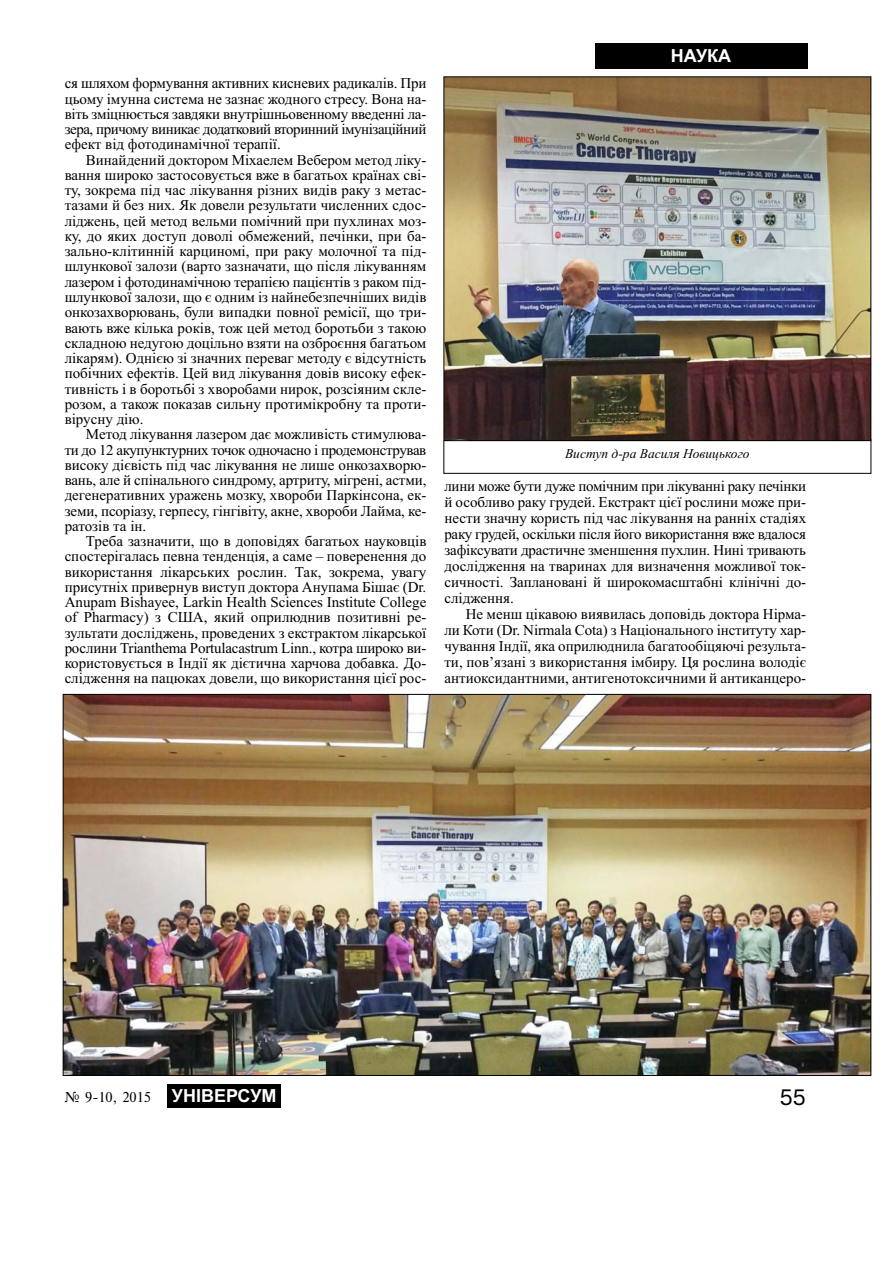
<style>
.page{position:relative;width:893px;height:1263px;background:#fff}
.page>*{position:absolute;margin:0;border:0;box-sizing:border-box;transform-origin:0 0}
.t1{font:21px "Ukr";color:#000}
.t2{font:700 18px "Arial";color:#fff}
.t3{font:15px/15.3px "Times New Roman";color:#000;text-align:justify}
.t4{font:15px "Times";color:#000}
.t5{font:italic 13.5px "Times New Roman";color:#000}
.s1{font-family:"Arial";font-weight:700;font-size:18px;color:#fff}
</style>
<div class="page">
<div style="left:167px;top:1084px;width:114px;height:24px;background:#000"></div>
<div style="left:594px;top:43px;width:213px;height:26px;background:#000"></div>
<img style="left:65px;top:696px;width:804px;height:378px">
<div style="left:443px;top:440px;width:428px;height:34px;border:1px solid #000"></div>
<img style="left:445px;top:79px;width:424px;height:360px">
<div style="left:443px;top:77px;width:428px;height:364px;border:1px solid #000"></div>
<p class="t3" style="left:65px;top:77px;width:363px">ся шляхом формування активних кисневих радикалів. При цьому імунна система не зазнає жодного стресу. Вона на&shy;віть зміцнюється завдяки внутрішньовенному введенні ла&shy;зера, причому виникає додатковий вторинний імунізаційний ефект від фотодинамічної терапії.</p>
<p class="t3" style="left:65px;top:153px;width:363px;text-indent:21px">Винайдений доктором Міхаелем Вебером метод ліку&shy;вання широко застосовується вже в багатьох країнах сві&shy;ту, зокрема під час лікування різних видів раку з метас&shy;тазами й без них. Як довели результати численних сдос&shy;ліджень, цей метод вельми помічний при пухлинах моз&shy;ку, до яких доступ доволі обмежений, печінки, при ба&shy;зально-клітинній карциномі, при раку молочної та під&shy;шлункової залози (варто зазначати, що після лікуванням лазером і фотодинамічною терапією пацієнтів з раком під&shy;шлункової залози, що є одним із найнебезпечніших видів онкозахворювань, були випадки повної ремісії, що три&shy;вають вже кілька років, тож цей метод боротьби з такою складною недугою доцільно взяти на озброєння багатьом лікарям). Однією зі значних переваг методу є відсутність побічних ефектів. Цей вид лікування довів високу ефек&shy;тивність і в боротьбі з хворобами нирок, розсіяним скле&shy;розом, а також показав сильну протимікробну та проти&shy;вірусну дію.</p>
<p class="t3" style="left:65px;top:428px;width:363px;text-indent:21px">Метод лікування лазером дає можливість стимулюва&shy;ти до 12 акупунктурних точок одночасно і продемонстрував високу дієвість під час лікування не лише онкозахворю&shy;вань, але й спінального синдрому, артриту, мігрені, астми, дегенеративних уражень мозку, хвороби Паркінсона, ек&shy;земи, псоріазу, герпесу, гінгівіту, акне, хвороби Лайма, ке&shy;ратозів та ін.</p>
<p class="t3" style="left:65px;top:535px;width:363px;text-indent:21px">Треба зазначити, що в доповідях багатьох науковців спостерігалась певна тенденція, а саме – поверенення до використання лікарських рослин. Так, зокрема, увагу присутніх привернув виступ доктора Анупама Бішає (Dr.<br>Anupam Bishayee, Larkin Health Sciences Institute College of Pharmacy) з США, який оприлюднив позитивні ре&shy;зультати досліджень, проведених з екстрактом лікарської рослини Trianthema Portulacastrum Linn., котра широко ви&shy;користовується в Індії як дієтична харчова добавка. До&shy;слідження на пацюках довели, що використання цієї рос-</p>
<p class="t2" style="left:670px;top:46px;width:62px">НАУКА</p>
<p class="t5" style="left:565px;top:445px;width:186px">Виступ д-ра Василя Новицького</p>
<p class="t3" style="left:444px;top:480px;width:363px;line-height:16px">лини може бути дуже помічним при лікуванні раку печінки й особливо раку грудей. Екстракт цієї рослини може при&shy;нести значну користь під час лікування на ранніх стадіях раку грудей, оскільки після його використання вже вдалося зафіксувати драстичне зменшення пухлин. Нині тривають дослідження на тваринах для визначення можливої ток&shy;сичності. Заплановані й широкомасштабні клінічні до&shy;слідження.</p>
<p class="t3" style="left:444px;top:608px;width:363px;line-height:16px;text-indent:21px">Не менш цікавою виявилась доповідь доктора Нірма&shy;ли Коти (Dr. Nirmala Cota) з Національного інституту хар&shy;чування Індії, яка оприлюднила багатообіцяючі результа&shy;ти, пов’язані з використання імбиру. Ця рослина володіє антиоксидантними, антигенотоксичними й антиканцеро-</p>
<p class="t4" style="left:64px;top:1088px;width:214px">‹ 9-10, 2015 <span class="s1">УНІВЕРСУМ</span></p>
<h1 class="t1" style="left:780px;top:1086px;width:27px">55</h1>
</div>
